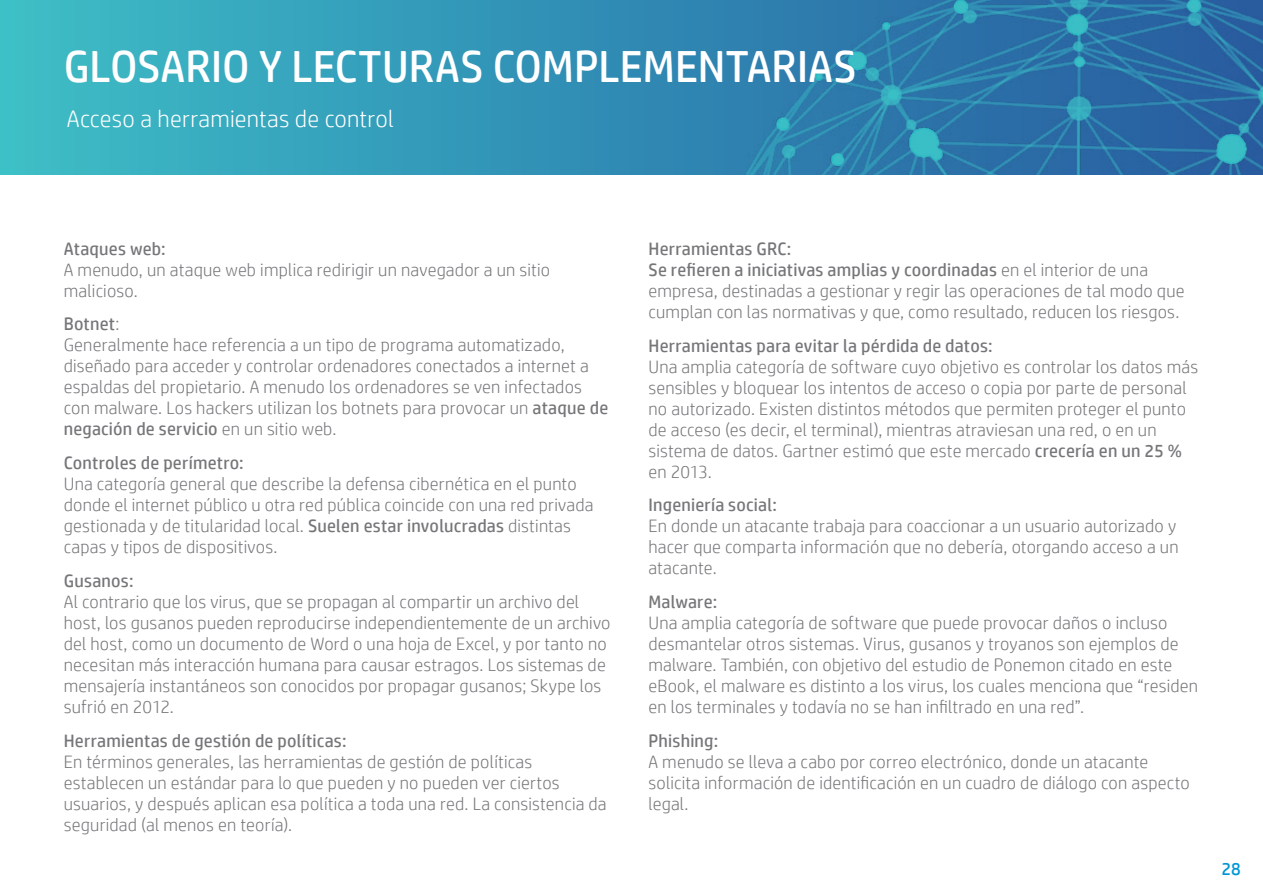
<style>
.page{position:relative;width:1263px;height:893px;background:#fff}
.page>*{position:absolute;margin:0;border:0;box-sizing:border-box;transform-origin:0 0}
.t1{font:45px "HP Simplified";color:#fff}
.t2{font:300 24px "HP Simplified";letter-spacing:.01em;color:#fff}
.t3{font:300 18px/21px "HP Simplified";letter-spacing:.01em;color:#757678}
.t4{font:18px "HP Simplified";letter-spacing:.01em;color:#757678}
.t5{font:18px "HP Simplified";color:#0096d6}
.s1{font-weight:400}
</style>
<div class="page">
<svg style="left:0;top:0;width:1263px;height:175px;background:#36a1bb"></svg>
<img style="left:685px;top:0;width:578px;height:174px">
<h1 class="t1" style="left:64px;top:37px;width:794px">GLOSARIO Y LECTURAS COMPLEMENTARIAS</h1>
<h2 class="t2" style="left:67px;top:103px;width:328px">Acceso a herramientas de control</h2>
<p class="t4" style="left:64px;top:237px;width:103px">Ataques web:</p>
<p class="t3" style="left:64px;top:258px;width:488px">A menudo, un ataque web implica redirigir un navegador a un sitio malicioso.</p>
<p class="t3" style="left:64px;top:313px;width:546px"><span class="s1">Botnet</span>:<br>Generalmente hace referencia a un tipo de programa automatizado, diseñado para acceder y controlar ordenadores conectados a internet a espaldas del propietario. A menudo los ordenadores se ven infectados con malware. Los hackers utilizan los botnets para provocar un <span class="s1">ataque de negación de servicio</span> en un sitio web.</p>
<p class="t4" style="left:64px;top:451px;width:181px">Controles de perímetro:</p>
<p class="t3" style="left:64px;top:473px;width:531px">Una categoría general que describe la defensa cibernética en el punto donde el internet público u otra red pública coincide con una red privada gestionada y de titularidad local. <span class="s1">Suelen estar involucradas</span> distintas capas y tipos de dispositivos.</p>
<p class="t4" style="left:64px;top:569px;width:71px">Gusanos:</p>
<p class="t3" style="left:64px;top:591px;width:548px">Al contrario que los virus, que se propagan al compartir un archivo del host, los gusanos pueden reproducirse independientemente de un archivo del host, como un documento de Word o una hoja de Excel, y por tanto no necesitan más interacción humana para causar estragos. Los sistemas de mensajería instantáneos son conocidos por propagar gusanos; Skype los sufrió en 2012.</p>
<p class="t4" style="left:64px;top:729px;width:284px">Herramientas de gestión de políticas:</p>
<p class="t3" style="left:64px;top:751px;width:544px">En términos generales, las herramientas de gestión de políticas establecen un estándar para lo que pueden y no pueden ver ciertos usuarios, y después aplican esa política a toda una red. La consistencia da seguridad (al menos en teoría).</p>
<p class="t3" style="left:648px;top:238px;width:538px"><span class="s1">Herramientas GRC:<br>Se refieren a iniciativas amplias y coordinadas</span> en el interior de una empresa, destinadas a gestionar y regir las operaciones de tal modo que cumplan con las normativas y que, como resultado, reducen los riesgos.</p>
<p class="t4" style="left:648px;top:334px;width:346px">Herramientas para evitar la pérdida de datos:</p>
<p class="t3" style="left:648px;top:355px;width:551px">Una amplia categoría de software cuyo objetivo es controlar los datos más sensibles y bloquear los intentos de acceso o copia por parte de personal no autorizado. Existen distintos métodos que permiten proteger el punto de acceso (es decir, el terminal), mientras atraviesan una red, o en un sistema de datos. Gartner estimó que este mercado <span class="s1">crecería en un 25 % </span>en 2013.</p>
<p class="t4" style="left:648px;top:493px;width:130px">Ingeniería social:</p>
<p class="t3" style="left:648px;top:515px;width:532px">En donde un atacante trabaja para coaccionar a un usuario autorizado y hacer que comparta información que no debería, otorgando acceso a un atacante.</p>
<p class="t4" style="left:648px;top:590px;width:70px">Malware:</p>
<p class="t3" style="left:648px;top:612px;width:551px">Una amplia categoría de software que puede provocar daños o incluso desmantelar otros sistemas. Virus, gusanos y troyanos son ejemplos de malware. También, con objetivo del estudio de Ponemon citado en este eBook, el malware es distinto a los virus, los cuales menciona que “residen en los terminales y todavía no se han infiltrado en una red”.</p>
<p class="t4" style="left:648px;top:729px;width:71px">Phishing:</p>
<p class="t3" style="left:648px;top:751px;width:543px">A menudo se lleva a cabo por correo electrónico, donde un atacante solicita información de identificación en un cuadro de diálogo con aspecto legal.</p>
<p class="t5" style="left:1221px;top:857px;width:21px">28</p>
</div>
